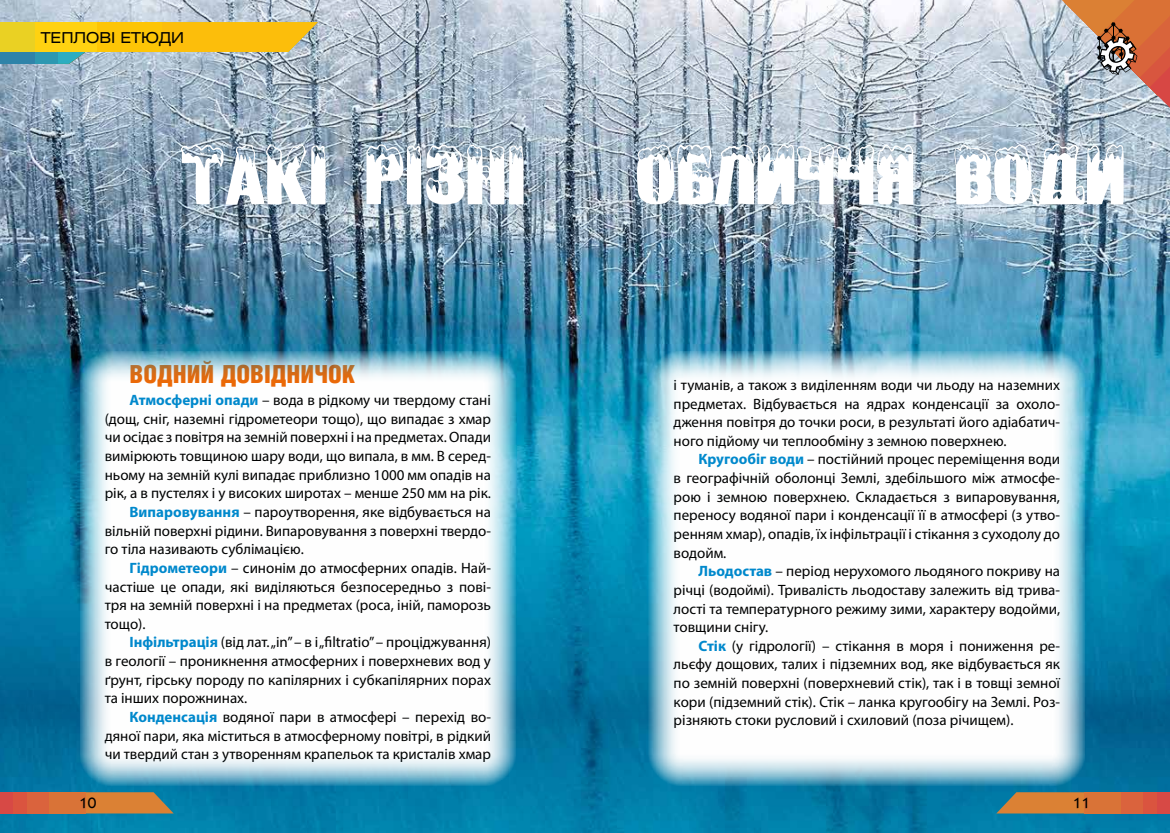
<style>
.page{position:relative;width:1170px;height:833px;background:#fff}
.page>*{position:absolute;margin:0;border:0;box-sizing:border-box;transform-origin:0 0}
.t1{font:75px "Zanesennyj";color:#fff}
.t2{font:900 25px "Helios Cond";color:#ec6907}
.t3{font:15px/18.6px "Myriad Pro";color:#000;text-align:justify}
.t4{font:15px "Helios Ext";color:#000}
.t5{font:700 15px "Kabel";color:#000}
.s1{font-weight:700;color:#0089cd}
</style>
<div class="page">
<img style="left:0;top:0;width:1169px;height:691px">
<img style="left:0;top:691px;width:1169px;height:142px">
<svg style="left:648px;top:351px;width:436px;height:434px"></svg>
<svg style="left:80px;top:351px;width:436px;height:434px"></svg>
<svg style="left:996px;top:792px;width:88px;height:21px"></svg>
<div style="left:1084px;top:792px;width:39px;height:21px;background:#d97337"></div>
<div style="left:1121px;top:792px;width:38px;height:21px;background:#da633d"></div>
<div style="left:1143px;top:792px;width:16px;height:21px;background:#da543f"></div>
<div style="left:1157px;top:792px;width:12px;height:21px;background:#d74945"></div>
<svg style="left:85px;top:792px;width:89px;height:21px"></svg>
<div style="left:47px;top:792px;width:38px;height:21px;background:#d97337"></div>
<div style="left:10px;top:792px;width:38px;height:21px;background:#da633d"></div>
<div style="left:10px;top:792px;width:16px;height:21px;background:#da543f"></div>
<div style="left:0;top:792px;width:13px;height:21px;background:#d74945"></div>
<svg style="left:1061px;top:0;width:108px;height:108px"></svg>
<svg style="left:58px;top:52px;width:28px;height:12px"></svg>
<div style="left:32px;top:52px;width:26px;height:12px;background:#2d98b1"></div>
<div style="left:0;top:52px;width:34px;height:12px;background:#2f83a9"></div>
<svg style="left:162px;top:22px;width:155px;height:30px"></svg>
<div style="left:94px;top:22px;width:68px;height:30px;background:#fdc506"></div>
<div style="left:29px;top:22px;width:68px;height:30px;background:#ffd211"></div>
<div style="left:0;top:22px;width:34px;height:30px;background:#ead123"></div>
<p class="t4" style="left:41px;top:29px;width:145px">ТЕПЛОВІ ЕТЮДИ</p>
<p class="t1" style="left:181px;top:133px;width:347px">ТАКІ РІЗНІ</p>
<h2 class="t2" style="left:129px;top:360px;width:227px">ВОДНИЙ ДОВІДНИЧОК</h2>
<p class="t3" style="left:129px;top:390px;width:363px"><span class="s1">Атмосферні опади</span> – вода в рідкому чи твердому стані</p>
<p class="t3" style="left:105px;top:409px;width:388px">(дощ, сніг, наземні гідрометеори тощо), що випадає з хмар</p>
<p class="t3" style="left:105px;top:428px;width:388px">чи осідає з повітря на земній поверхні і на предметах. Опади</p>
<p class="t3" style="left:105px;top:446px;width:388px">вимірюють товщиною шару води, що випала, в мм. В серед-</p>
<p class="t3" style="left:105px;top:465px;width:388px">ньому на земній кулі випадає приблизно 1000 мм опадів на</p>
<p class="t3" style="left:105px;top:484px;width:388px">рік, а в пустелях і у високих широтах – менше 250 мм на рік.</p>
<p class="t3" style="left:129px;top:502px;width:363px"><span class="s1">Випаровування</span> – пароутворення, яке відбувається на</p>
<p class="t3" style="left:105px;top:521px;width:388px">вільній поверхні рідини. Випаровування з поверхні твердо-</p>
<p class="t3" style="left:105px;top:539px;width:200px">го тіла називають сублімацією.</p>
<p class="t3" style="left:129px;top:558px;width:363px"><span class="s1">Гідрометеори</span> – синонім до атмосферних опадів. Най-</p>
<p class="t3" style="left:105px;top:577px;width:388px">частіше це опади, які виділяються безпосередньо з пові-</p>
<p class="t3" style="left:105px;top:595px;width:388px">тря на земній поверхні і на предметах (роса, іній, паморозь</p>
<p class="t3" style="left:105px;top:614px;width:42px">тощо).</p>
<p class="t3" style="left:129px;top:633px;width:363px"><span class="s1">Інфільтрація</span> (від лат. „in” – в і „filtratio” – проціджування)</p>
<p class="t3" style="left:105px;top:651px;width:388px">в геології – проникнення атмосферних і поверхневих вод у</p>
<p class="t3" style="left:105px;top:670px;width:388px">ґрунт, гірську породу по капілярних і субкапілярних порах</p>
<p class="t3" style="left:105px;top:689px;width:144px">та інших порожнинах.</p>
<p class="t3" style="left:129px;top:707px;width:363px"><span class="s1">Конденсація</span> водяної пари в атмосфері – перехід во-</p>
<p class="t3" style="left:105px;top:726px;width:388px">дяної пари, яка міститься в атмосферному повітрі, в рідкий</p>
<p class="t3" style="left:105px;top:744px;width:388px">чи твердий стан з утворенням крапельок та кристалів хмар</p>
<p class="t1" style="left:637px;top:133px;width:490px">ОБЛИЧЧЯ ВОДИ</p>
<p class="t3" style="left:673px;top:375px;width:388px">і туманів, а також з виділенням води чи льоду на наземних предметах. Відбувається на ядрах конденсації за охоло&shy;дження повітря до точки роси, в результаті його адіабатич&shy;ного підйому чи теплообміну з земною поверхнею.</p>
<p class="t3" style="left:673px;top:450px;width:388px;text-indent:25px"><span class="s1">Кругообіг води</span> – постійний процес переміщення води в географічній оболонці Землі, здебільшого між атмосфе&shy;рою і земною поверхнею. Складається з випаровування, переносу водяної пари і конденсації її в атмосфері (з утво&shy;ренням хмар), опадів, їх інфільтрації і стікання з суходолу до водойм.</p>
<p class="t3" style="left:673px;top:561px;width:388px;text-indent:25px"><span class="s1">Льодостав</span> – період нерухомого льодяного покриву на річці (водоймі). Тривалість льодоставу залежить від трива&shy;лості та температурного режиму зими, характеру водойми, товщини снігу.</p>
<p class="t3" style="left:673px;top:636px;width:388px;text-indent:25px"><span class="s1">Стік</span> (у гідрології) – стікання в моря і пониження ре&shy;льєфу дощових, талих і підземних вод, яке відбувається як по земній поверхні (поверхневий стік), так і в товщі земної кори (підземний стік). Стік – ланка кругообігу на Землі. Роз&shy;різняють стоки русловий і схиловий (поза річищем).</p>
<p class="t5" style="left:79px;top:794px;width:19px">10</p>
<p class="t5" style="left:1072px;top:794px;width:19px">11</p>
</div>
